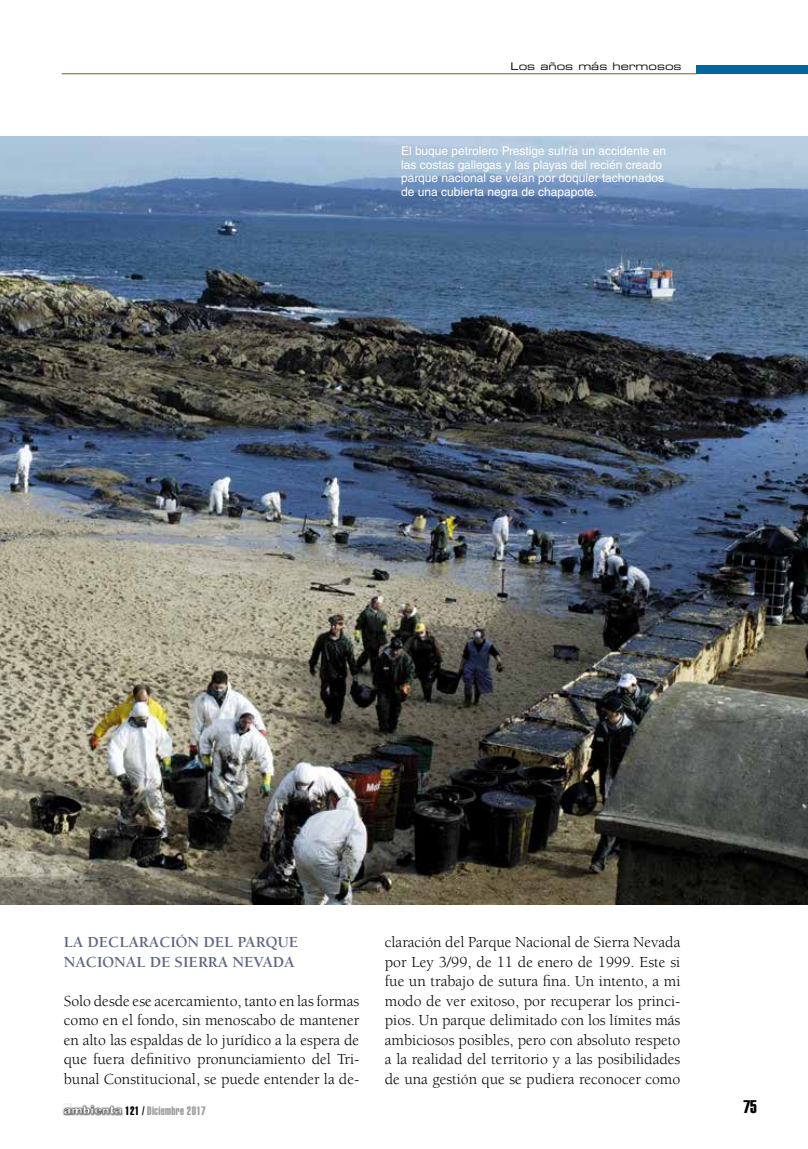
<style>
.page{position:relative;width:808px;height:1149px;background:#fff}
.page>*{position:absolute;margin:0;border:0;box-sizing:border-box;transform-origin:0 0}
.t1{font:18px "Helvetica LT Std Extra Comp";color:#000}
.t2{font:15.75px/19.5px "Berkeley Std";color:#000;text-align:justify}
.t3{font:700 15.75px "Berkeley Std";color:#5f6581}
.t4{font:12px/13.5px "Helvetica LT Std";color:#fff}
.t5{font:12px "Helvetica LT Std Extra Comp";letter-spacing:.025em;color:#9c9e9f}
.t6{font:10.5px "Eurostile LT Std Ex 2";color:#000}
.s1{color:#000}
</style>
<div class="page">
<div style="left:696px;top:65px;width:112px;height:9px;background:#00689e"></div>
<hr style="left:62px;top:73px;width:635px;height:1px;background:#5f6d27">
<img style="left:62px;top:1103px;width:61px;height:13px">
<img style="left:0;top:136px;width:808px;height:768px">
<p class="t6" style="left:511px;top:59px;width:172px">Los años más hermosos</p>
<p class="t4" style="left:401px;top:144px;width:267px">El buque petrolero Prestige sufría un accidente en las costas gallegas y las playas del recién creado parque nacional se veían por doquier tachonados de una cubierta negra de chapapote.</p>
<p class="t3" style="left:64px;top:933px;width:47px">LA DECLARAC</p>
<p class="t3" style="left:170px;top:933px;width:44px">IÓN DEL</p>
<p class="t3" style="left:237px;top:933px;width:51px">PARQUE</p>
<p class="t3" style="left:64px;top:953px;width:51px">NACIONAL</p>
<p class="t3" style="left:150px;top:953px;width:50px">DE SIERRA</p>
<p class="t3" style="left:233px;top:953px;width:23px">NEVADA</p>
<p class="t2" style="left:64px;top:991px;width:297px">Solo desde ese acercamiento, tanto en las formas como en el fondo, sin menoscabo de mantener en alto las espaldas de lo jurídico a la espera de que fuera definitivo pronunciamiento del Tri&shy;bunal Constitucional, se puede entender la de-</p>
<p class="t2" style="left:385px;top:932px;width:297px">claración del Parque Nacional de Sierra Nevada por Ley 3/99, de 11 de enero de 1999. Este si fue un trabajo de sutura fina. Un intento, a mi modo de ver exitoso, por recuperar los princi&shy;pios. Un parque delimitado con los límites más ambiciosos posibles, pero con absoluto respeto a la realidad del territorio y a las posibilidades de una gestión que se pudiera reconocer como</p>
<p class="t5" style="left:125px;top:1103px;width:82px"><span class="s1">121 /</span> Diciembre 2017</p>
<p class="t1" style="left:744px;top:1095px;width:15px">75</p>
</div>
